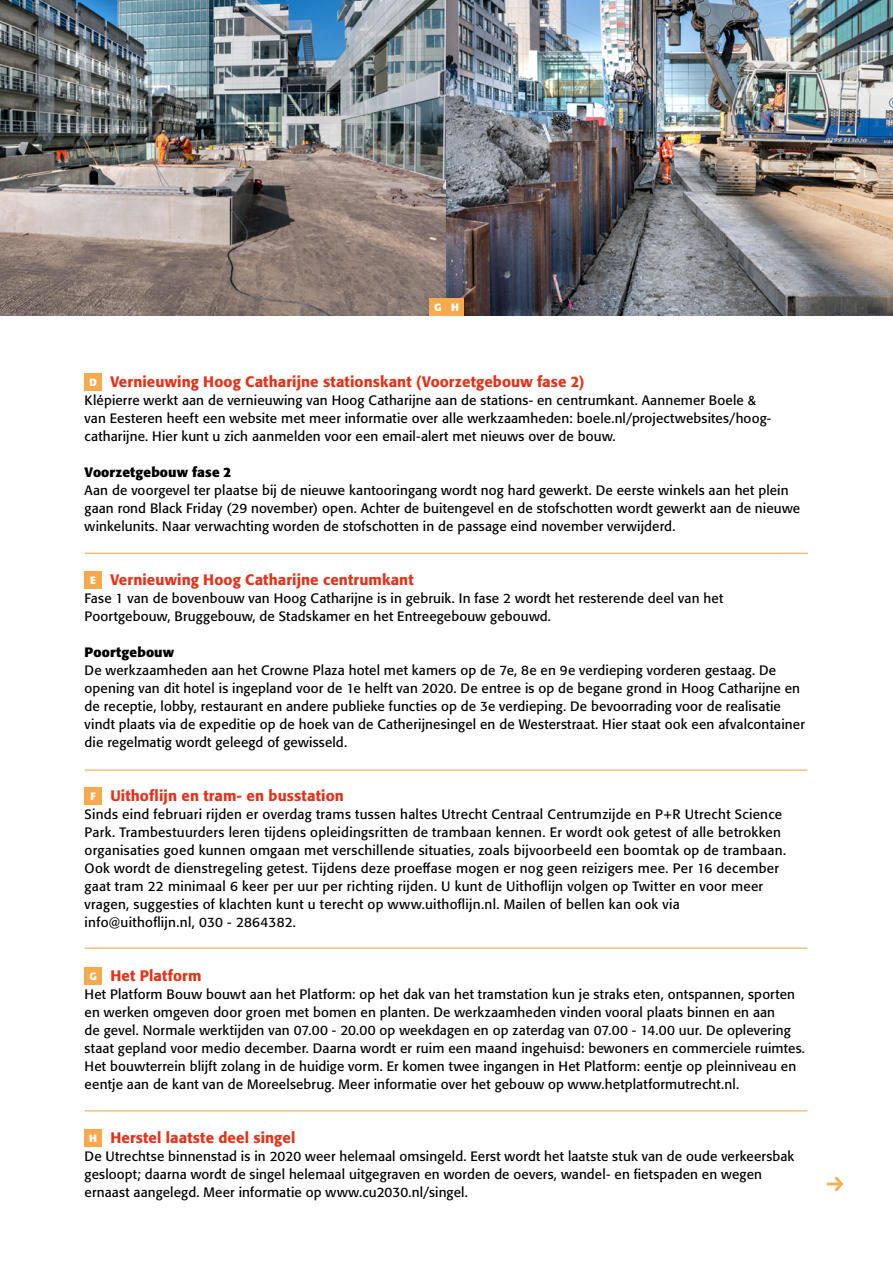
<style>
.page{position:relative;width:893px;height:1263px;background:#fff}
.page>*{position:absolute;margin:0;border:0;box-sizing:border-box;transform-origin:0 0}
._06_Tussenkop{font:500 15px "Formata BQ";letter-spacing:.01em;color:#e63118}
._05_Bodytekst{font:13.5px/18px "Formata BQ";letter-spacing:.015em;color:#000}
._05_Bodytekst-2{font:700 13.5px "Formata BQ";letter-spacing:.01em;color:#000}
.t1{font:700 10.5px "Formata BQ";color:#fff}
</style>
<div class="page">
<img style="left:0;top:0;width:446px;height:315px">
<img style="left:446px;top:0;width:447px;height:315px">
<div style="left:85px;top:373px;width:17px;height:17px;background:#f7aa4d"></div>
<div style="left:85px;top:571px;width:17px;height:17px;background:#f7aa4d"></div>
<div style="left:85px;top:787px;width:17px;height:17px;background:#f7aa4d"></div>
<div style="left:85px;top:967px;width:17px;height:17px;background:#f7aa4d"></div>
<div style="left:85px;top:1129px;width:17px;height:17px;background:#f7aa4d"></div>
<hr style="left:85px;top:553px;width:723px;height:1px;background:#f7aa4d">
<hr style="left:85px;top:769px;width:722px;height:2px;background:#f7aa4d">
<hr style="left:85px;top:947px;width:722px;height:2px;background:#f7aa4d">
<hr style="left:85px;top:1110px;width:722px;height:1px;background:#f7aa4d">
<div style="left:446px;top:298px;width:17px;height:17px;background:#f7aa4d"></div>
<div style="left:429px;top:298px;width:17px;height:17px;background:#f7aa4d"></div>
<p class="t1" style="left:434px;top:300px;width:26px">G H</p>
<p class="t1" style="left:89px;top:375px;width:9px">D</p>
<h2 class="_06_Tussenkop" style="left:110px;top:373px;width:476px">Vernieuwing Hoog Catharijne stationskant (Voorzetgebouw fase 2)</h2>
<p class="_05_Bodytekst" style="left:85px;top:391px;width:688px">Klépierre werkt aan de vernieuwing van Hoog Catharijne aan de stations- en centrumkant. Aannemer Boele &amp; van Eesteren heeft een website met meer informatie over alle werkzaamheden: boele.nl/projectwebsites/hoog&shy;catharijne. Hier kunt u zich aanmelden voor een email-alert met nieuws over de bouw.</p>
<p class="_05_Bodytekst-2" style="left:85px;top:464px;width:148px">Voorzetgebouw fase 2</p>
<p class="_05_Bodytekst" style="left:85px;top:481px;width:717px">Aan de voorgevel ter plaatse bij de nieuwe kantooringang wordt nog hard gewerkt. De eerste winkels aan het plein gaan rond Black Friday (29 november) open. Achter de buitengevel en de stofschotten wordt gewerkt aan de nieuwe winkelunits. Naar verwachting worden de stofschotten in de passage eind november verwijderd.</p>
<p class="t1" style="left:90px;top:573px;width:7px">E</p>
<h2 class="_06_Tussenkop" style="left:110px;top:571px;width:305px">Vernieuwing Hoog Catharijne centrumkant</h2>
<p class="_05_Bodytekst" style="left:85px;top:589px;width:640px">Fase 1 van de bovenbouw van Hoog Catharijne is in gebruik. In fase 2 wordt het resterende deel van het<br>Poortgebouw, Bruggebouw, de Stadskamer en het Entreegebouw gebouwd.</p>
<p class="_05_Bodytekst-2" style="left:85px;top:644px;width:91px">Poortgebouw</p>
<p class="_05_Bodytekst" style="left:85px;top:661px;width:722px">De werkzaamheden aan het Crowne Plaza hotel met kamers op de 7e, 8e en 9e verdieping vorderen gestaag. De opening van dit hotel is ingepland voor de 1e helft van 2020. De entree is op de begane grond in Hoog Catharijne en de receptie, lobby, restaurant en andere publieke functies op de 3e verdieping. De bevoorrading voor de realisatie vindt plaats via de expeditie op de hoek van de Catherijnesingel en de Westerstraat. Hier staat ook een afvalcontainer die regelmatig wordt geleegd of gewisseld.</p>
<p class="t1" style="left:90px;top:789px;width:7px">F</p>
<h2 class="_06_Tussenkop" style="left:110px;top:787px;width:235px">Uithoflijn en tram- en busstation</h2>
<p class="_05_Bodytekst" style="left:85px;top:805px;width:703px">Sinds eind februari rijden er overdag trams tussen haltes Utrecht Centraal Centrumzijde en P+R Utrecht Science Park. Trambestuurders leren tijdens opleidingsritten de trambaan kennen. Er wordt ook getest of alle betrokken organisaties goed kunnen omgaan met verschillende situaties, zoals bijvoorbeeld een boomtak op de trambaan.<br>Ook wordt de dienstregeling getest. Tijdens deze proeffase mogen er nog geen reizigers mee. Per 16 december gaat tram 22 minimaal 6 keer per uur per richting rijden. U kunt de Uithoflijn volgen op Twitter en voor meer vragen, suggesties of klachten kunt u terecht op www.uithoflijn.nl. Mailen of bellen kan ook via info@uithoflijn.nl, 030 - 2864382.</p>
<p class="t1" style="left:89px;top:969px;width:9px">G</p>
<h2 class="_06_Tussenkop" style="left:110px;top:967px;width:93px">Het Platform</h2>
<p class="_05_Bodytekst" style="left:85px;top:985px;width:722px">Het Platform Bouw bouwt aan het Platform: op het dak van het tramstation kun je straks eten, ontspannen, sporten en werken omgeven door groen met bomen en planten. De werkzaamheden vinden vooral plaats binnen en aan<br>de gevel. Normale werktijden van 07.00 - 20.00 op weekdagen en op zaterdag van 07.00 - 14.00 uur. De oplevering staat gepland voor medio december. Daarna wordt er ruim een maand ingehuisd: bewoners en commerciele ruimtes.<br>Het bouwterrein blijft zolang in de huidige vorm. Er komen twee ingangen in Het Platform: eentje op pleinniveau en eentje aan de kant van de Moreelsebrug. Meer informatie over het gebouw op www.hetplatformutrecht.nl.</p>
<p class="t1" style="left:89px;top:1131px;width:9px">H</p>
<h2 class="_06_Tussenkop" style="left:110px;top:1129px;width:186px">Herstel laatste deel singel</h2>
<p class="_05_Bodytekst" style="left:85px;top:1147px;width:711px">De Utrechtse binnenstad is in 2020 weer helemaal omsingeld. Eerst wordt het laatste stuk van de oude verkeersbak gesloopt; daarna wordt de singel helemaal uitgegraven en worden de oevers, wandel- en fietspaden en wegen ernaast aangelegd. Meer informatie op www.cu2030.nl/singel.</p>
</div>
